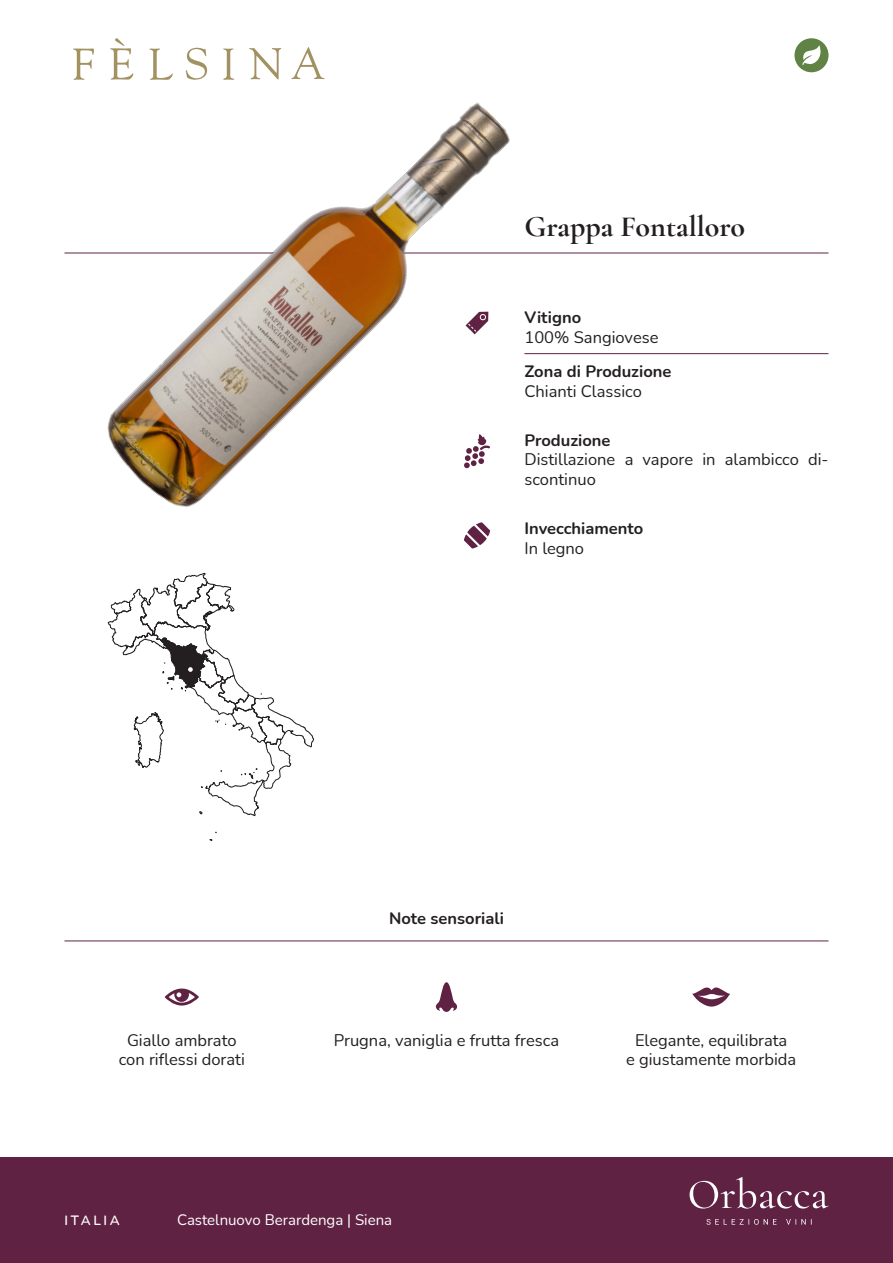
<style>
.page{position:relative;width:893px;height:1263px;background:#fff}
.page>*{position:absolute;margin:0;border:0;box-sizing:border-box;transform-origin:0 0}
.t1{font:700 30px "Cormorant Garamond";color:#231f20}
.t2{font:16.5px/19.8px "Nunito";color:#231f20}
.t3{font:700 16.5px "Nunito";color:#231f20}
.t4{font:15px "Nunito";color:#fff}
.t5{font:600 13.5px "Nunito";letter-spacing:.2em;color:#fff}
</style>
<div class="page">
<svg style="left:108px;top:573px;width:206px;height:243px"></svg>
<svg style="left:73px;top:49px;width:21px;height:31px"></svg>
<svg style="left:110px;top:38px;width:21px;height:17px"></svg>
<svg style="left:149px;top:49px;width:11px;height:6px"></svg>
<svg style="left:187px;top:48px;width:20px;height:7px"></svg>
<svg style="left:223px;top:49px;width:11px;height:6px"></svg>
<svg style="left:249px;top:48px;width:32px;height:7px"></svg>
<svg style="left:304px;top:47px;width:8px;height:8px"></svg>
<div style="left:0;top:1158px;width:893px;height:105px;background:#602243"></div>
<hr style="left:65px;top:253px;width:763px;height:1px;background:#602243">
<svg style="left:435px;top:982px;width:23px;height:30px"></svg>
<svg style="left:692px;top:987px;width:38px;height:20px"></svg>
<svg style="left:165px;top:988px;width:34px;height:17px"></svg>
<hr style="left:64px;top:941px;width:764px;height:1px;background:#602243">
<hr style="left:524px;top:353px;width:304px;height:1px;background:#602243">
<svg style="left:690px;top:1177px;width:138px;height:31px"></svg>
<svg style="left:706px;top:1219px;width:106px;height:6px"></svg>
<img style="left:78px;top:55px;width:485px;height:476px">
<svg style="left:464px;top:522px;width:26px;height:27px"></svg>
<svg style="left:466px;top:312px;width:22px;height:22px"></svg>
<div style="left:794px;top:38px;width:34px;height:34px;background:#608244;border-radius:50%"></div>
<svg style="left:802px;top:45px;width:19px;height:20px"></svg>
<p class="t1" style="left:524px;top:208px;width:222px">Grappa Fontalloro</p>
<p class="t3" style="left:524px;top:306px;width:58px">Vitigno</p>
<p class="t2" style="left:524px;top:327px;width:135px">100% Sangiovese</p>
<p class="t3" style="left:524px;top:360px;width:148px">Zona di Produzione</p>
<p class="t2" style="left:524px;top:381px;width:119px">Chianti Classico</p>
<p class="t3" style="left:524px;top:428px;width:88px">Produzione</p>
<p class="t2" style="left:524px;top:449px;width:306px">Distillazione a vapore in alambicco di&shy;scontinuo</p>
<p class="t3" style="left:524px;top:516px;width:120px">Invecchiamento</p>
<p class="t2" style="left:524px;top:537px;width:61px">In legno</p>
<p class="t2" style="left:127px;top:1029px;width:111px">Giallo ambrato</p>
<p class="t2" style="left:119px;top:1049px;width:128px">con riflessi dorati</p>
<p class="t3" style="left:389px;top:907px;width:116px">Note sensoriali</p>
<p class="t2" style="left:334px;top:1029px;width:227px">Prugna, vaniglia e frutta fresca</p>
<p class="t2" style="left:635px;top:1029px;width:154px">Elegante, equilibrata</p>
<p class="t2" style="left:626px;top:1049px;width:172px">e giustamente morbida</p>
<p class="t5" style="left:65px;top:1210px;width:57px">ITALIA</p>
<p class="t4" style="left:177px;top:1209px;width:217px">Castelnuovo Berardenga | Siena</p>
</div>
